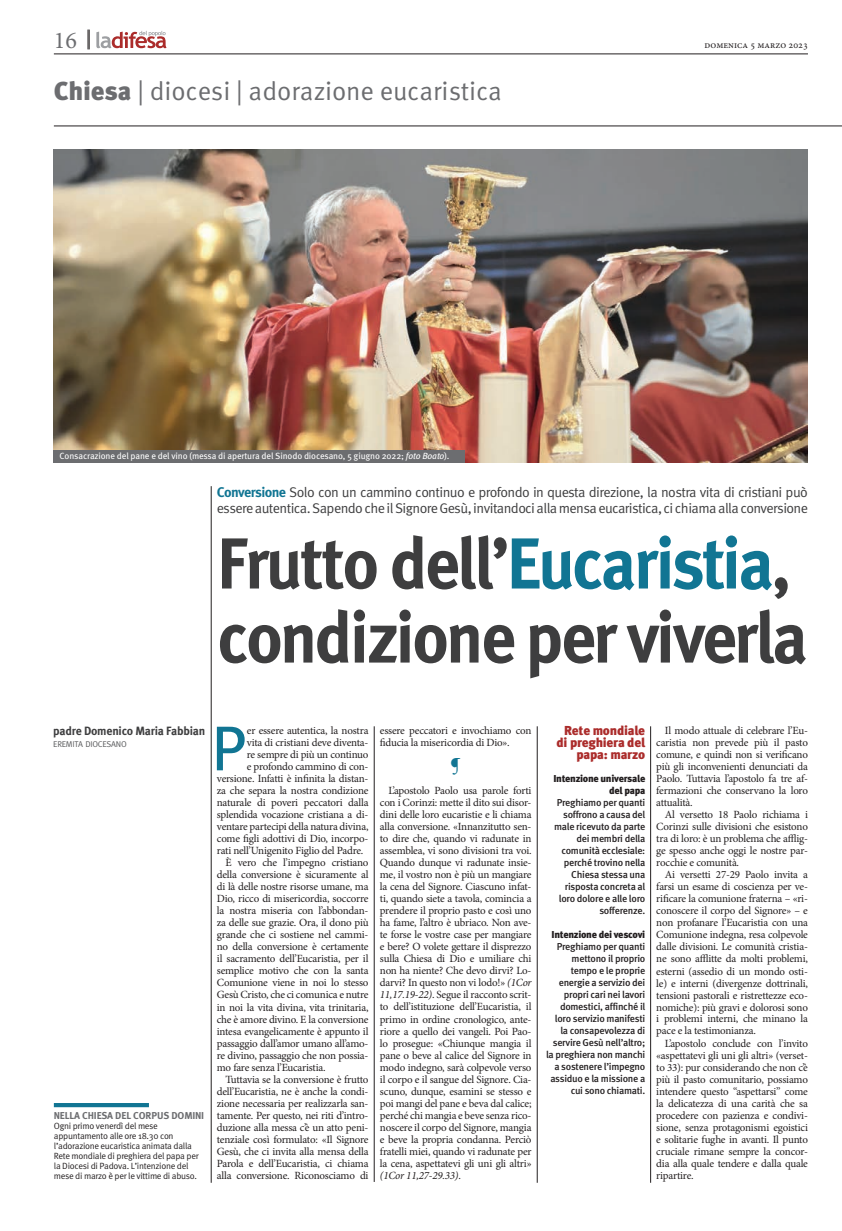
<style>
.page{position:relative;width:842px;height:1231px;background:#fff}
.page>*{position:absolute;margin:0;border:0;box-sizing:border-box;transform-origin:0 0}
.TITOLO_72_pt_bold{font:700 72px "FF Meta Pro";letter-spacing:-.045em;color:#3e3e3f;scale:.95 1}
.CAPOLETTERA_4{font:63.2px "FF Meta Pro";color:#117593}
.Sezioni_Settimanale{font:26px "FF Meta Pro";color:#6c6d70}
.t1{font:24px "Minion Pro";color:#6c6d70}
.Glifi_-_Articolo{font:22px "Minion Pro";color:#117593}
.OCCHIELLO_14_pt_-_Ar{font:14px/16px "FF Meta Pro";letter-spacing:-.04em;color:#3e3e3f}
.ABSTRACT_-_Titolo{font:900 13px/12px "FF Meta Pro";letter-spacing:-.02em;color:#ab2c2b;text-align:right}
.Firma_-_Nome{font:700 12px "FF Meta Pro";letter-spacing:-.02em;color:#3e3e3f}
.Body_-_Articolo{font:11px/12px "Minion Pro";letter-spacing:-.02em;color:#231f20;text-align:justify}
.CAPOLETTERA_4-2{font:11px "Minion Pro";letter-spacing:-.02em;color:#231f20}
.ABSTRACT_-_Body{font:500 10px/12px "FF Meta Pro";letter-spacing:-.03em;color:#231f20;text-align:right}
.ABSTRACT_-_Body-2{font:900 10px/12px "FF Meta Pro";letter-spacing:-.03em;color:#231f20;text-align:right}
.DIDA_PACCHETTO_-_Tit{font:700 10px "FF Meta Pro";letter-spacing:-.01em;color:#6c6d70}
.t2{font:10px "Minion Pro";color:#231f20}
.DIDA_PACCHETTO__-_Bo{font:9px/10px "FF Meta Pro";letter-spacing:-.03em;color:#231f20}
.DIDA_1_RIGA_-_Normal{font:9px "FF Meta Pro";letter-spacing:-.015em;color:#fff}
.Firma_Qualifica{font:8.4px "FF Meta Pro";letter-spacing:-.03em;color:#57585a}
.s1{font-weight:900}
.s2{font-style:italic}
.s3{font-weight:700;color:#117593}
.s4{color:#117593}
</style>
<div class="page">
<hr style="left:54px;top:54px;width:754px;height:1px;background:#231f20">
<svg style="left:88px;top:30px;width:2px;height:19px"></svg>
<hr style="left:54px;top:126px;width:788px;height:1px;background:#231f20">
<svg style="left:96px;top:31px;width:71px;height:17px"></svg>
<img style="left:54px;top:150px;width:754px;height:312px">
<hr style="left:650px;top:726px;width:1px;height:456px;background:#231f20">
<hr style="left:537px;top:726px;width:1px;height:456px;background:#231f20">
<hr style="left:374px;top:726px;width:1px;height:455px;background:#231f20">
<hr style="left:211px;top:486px;width:1px;height:696px;background:#231f20">
<div style="left:54px;top:1102px;width:95px;height:5px;background:#117593"></div>
<div style="left:54px;top:450px;width:411px;height:12px;background:#6c6d70"></div>
<p class="t1" style="left:54px;top:24px;width:25px">16</p>
<p class="t2" style="left:704px;top:38px;width:105px">domenica 5 marzo 2023</p>
<p class="Sezioni_Settimanale" style="left:54px;top:71px;width:450px"><span class="s1">Chiesa</span> | diocesi | adorazione eucaristica</p>
<p class="DIDA_1_RIGA_-_Normal" style="left:60px;top:449px;width:391px">Consacrazione del pane e del vino (messa di apertura del Sinodo diocesano, 5 giugno 2022; <span class="s2">foto Boato</span>).</p>
<p class="OCCHIELLO_14_pt_-_Ar" style="left:217px;top:483px;width:593px"><span class="s3">Conversione</span> Solo con un cammino continuo e profondo in questa direzione, la nostra vita di cristiani può essere autentica. Sapendo che il Signore Gesù, invitandoci alla mensa eucaristica, ci chiama alla conversione</p>
<p class="TITOLO_72_pt_bold" style="left:217px;top:507px;width:606px">Frutto dell’<span class="s4">Eucaristia</span>,</p>
<p class="TITOLO_72_pt_bold" style="left:217px;top:581px;width:624px">condizione per viverla</p>
<p class="Firma_-_Nome" style="left:53px;top:721px;width:154px">padre Domenico Maria Fabbian</p>
<p class="Firma_Qualifica" style="left:53px;top:738px;width:75px">EREMITA DIOCESANO</p>
<p class="DIDA_PACCHETTO_-_Tit" style="left:54px;top:1107px;width:152px">NELLA CHIESA DEL CORPUS DOMINI</p>
<p class="DIDA_PACCHETTO__-_Bo" style="left:54px;top:1119px;width:146px">Ogni primo venerdì del mese appuntamento alle ore 18.30 con l’adorazione eucaristica animata dalla Rete mondiale di preghiera del papa per la Diocesi di Padova. L’intenzione del mese di marzo è per le vittime di abuso.</p>
<p class="CAPOLETTERA_4" style="left:211px;top:700px;width:37px">P</p>
<p class="CAPOLETTERA_4-2" style="left:247px;top:723px;width:123px">er essere autentica, la nostra</p>
<p class="CAPOLETTERA_4-2" style="left:247px;top:735px;width:123px">vita di cristiani deve diventa-</p>
<p class="CAPOLETTERA_4-2" style="left:247px;top:747px;width:123px">re sempre di più un continuo</p>
<p class="CAPOLETTERA_4-2" style="left:247px;top:759px;width:123px">e profondo cammino di con-</p>
<p class="CAPOLETTERA_4-2" style="left:217px;top:771px;width:153px">versione. Infatti è infinita la distan-</p>
<p class="CAPOLETTERA_4-2" style="left:217px;top:783px;width:153px">za che separa la nostra condizione</p>
<p class="CAPOLETTERA_4-2" style="left:217px;top:795px;width:153px">naturale di poveri peccatori dalla</p>
<p class="CAPOLETTERA_4-2" style="left:217px;top:807px;width:153px">splendida vocazione cristiana a di-</p>
<p class="CAPOLETTERA_4-2" style="left:217px;top:819px;width:153px">ventare partecipi della natura divina,</p>
<p class="CAPOLETTERA_4-2" style="left:217px;top:831px;width:153px">come figli adottivi di Dio, incorpo-</p>
<p class="CAPOLETTERA_4-2" style="left:217px;top:843px;width:148px">rati nell’Unigenito Figlio del Padre.</p>
<p class="Body_-_Articolo" style="left:217px;top:856px;width:153px;text-indent:9px">È vero che l’impegno cristiano della conversione è sicuramente al di là delle nostre risorse umane, ma Dio, ricco di misericordia, soccorre la nostra miseria con l’abbondan&shy;za delle sue grazie. Ora, il dono più grande che ci sostiene nel cammi&shy;no della conversione è certamente il sacramento dell’Eucaristia, per il semplice motivo che con la santa Comunione viene in noi lo stesso Gesù Cristo, che ci comunica e nutre in noi la vita divina, vita trinitaria, che è amore divino. E la conversione intesa evangelicamente è appunto il passaggio dall’amor umano all’amo&shy;re divino, passaggio che non possia&shy;mo fare senza l’Eucaristia.</p>
<p class="Body_-_Articolo" style="left:217px;top:1072px;width:153px;text-indent:9px">Tuttavia se la conversione è frutto dell’Eucaristia, ne è anche la condi&shy;zione necessaria per realizzarla san&shy;tamente. Per questo, nei riti d’intro&shy;duzione alla messa c’è un atto peni&shy;tenziale così formulato: «Il Signore Gesù, che ci invita alla mensa della Parola e dell’Eucaristia, ci chiama alla conversione. Riconosciamo di</p>
<p class="Body_-_Articolo" style="left:380px;top:724px;width:153px">essere peccatori e invochiamo con fiducia la misericordia di Dio».</p>
<p class="Glifi_-_Articolo" style="left:450px;top:748px;width:12px">¶</p>
<p class="Body_-_Articolo" style="left:380px;top:784px;width:153px;text-indent:9px">L’apostolo Paolo usa parole forti con i Corinzi: mette il dito sui disor&shy;dini delle loro eucaristie e li chiama alla conversione. «Innanzitutto sen&shy;to dire che, quando vi radunate in assemblea, vi sono divisioni tra voi.<br>Quando dunque vi radunate insie&shy;me, il vostro non è più un mangiare la cena del Signore. Ciascuno infat&shy;ti, quando siete a tavola, comincia a prendere il proprio pasto e così uno ha fame, l’altro è ubriaco. Non ave&shy;te forse le vostre case per mangiare e bere? O volete gettare il disprezzo sulla Chiesa di Dio e umiliare chi non ha niente? Che devo dirvi? Lo&shy;darvi? In questo non vi lodo!» <span class="s2">(1Cor 11,17.19-22)</span>. Segue il racconto scrit&shy;to dell’istituzione dell’Eucaristia, il primo in ordine cronologico, ante&shy;riore a quello dei vangeli. Poi Pao&shy;lo prosegue: «Chiunque mangia il pane o beve al calice del Signore in modo indegno, sarà colpevole verso il corpo e il sangue del Signore. Cia&shy;scuno, dunque, esamini se stesso e poi mangi del pane e beva dal calice; perché chi mangia e beve senza rico&shy;noscere il corpo del Signore, mangia e beve la propria condanna. Perciò fratelli miei, quando vi radunate per la cena, aspettatevi gli uni gli altri» <span class="s2">(1Cor 11,27-29.33)</span>.</p>
<p class="ABSTRACT_-_Titolo" style="left:564px;top:724px;width:82px">Rete mondiale</p>
<p class="ABSTRACT_-_Titolo" style="left:557px;top:736px;width:90px">di preghiera del papa: marzo</p>
<p class="ABSTRACT_-_Body-2" style="left:553px;top:771px;width:93px">Intenzione universale del papa</p>
<p class="ABSTRACT_-_Body" style="left:554px;top:795px;width:93px">Preghiamo per quanti soffrono a causa del male ricevuto da parte dei membri della comunità ecclesiale: perché trovino nella<br>Chiesa stessa una risposta concreta al loro dolore e alle loro sofferenze.</p>
<p class="ABSTRACT_-_Body-2" style="left:552px;top:927px;width:95px">Intenzione dei vescovi</p>
<p class="ABSTRACT_-_Body" style="left:546px;top:939px;width:101px">Preghiamo per quanti mettono il proprio tempo e le proprie energie a servizio dei propri cari nei lavori domestici, affinché il loro servizio manifesti la consapevolezza di servire Gesù nell’altro; la preghiera non manchi a sostenere l’impegno assiduo e la missione a cui sono chiamati.</p>
<p class="Body_-_Articolo" style="left:656px;top:724px;width:153px;text-indent:9px">Il modo attuale di celebrare l’Eu&shy;caristia non prevede più il pasto comune, e quindi non si verificano più gli inconvenienti denunciati da Paolo. Tuttavia l’apostolo fa tre af&shy;fermazioni che conservano la loro attualità.</p>
<p class="Body_-_Articolo" style="left:656px;top:808px;width:153px;text-indent:9px">Al versetto 18 Paolo richiama i Corinzi sulle divisioni che esistono tra di loro: è un problema che afflig&shy;ge spesso anche oggi le nostre par&shy;rocchie e comunità.</p>
<p class="Body_-_Articolo" style="left:656px;top:868px;width:153px;text-indent:9px">Ai versetti 27-29 Paolo invita a farsi un esame di coscienza per ve&shy;rificare la comunione fraterna – «ri&shy;conoscere il corpo del Signore» – e non profanare l’Eucaristia con una Comunione indegna, resa colpevole dalle divisioni. Le comunità cristia&shy;ne sono afflitte da molti problemi, esterni (assedio di un mondo osti&shy;le) e interni (divergenze dottrinali, tensioni pastorali e ristrettezze eco&shy;nomiche): più gravi e dolorosi sono i problemi interni, che minano la pace e la testimonianza.</p>
<p class="Body_-_Articolo" style="left:656px;top:1036px;width:153px;text-indent:9px">L’apostolo conclude con l’invito «aspettatevi gli uni gli altri» (verset&shy;to 33): pur considerando che non c’è più il pasto comunitario, possiamo intendere questo “aspettarsi” come la delicatezza di una carità che sa procedere con pazienza e condivi&shy;sione, senza protagonismi egoistici e solitarie fughe in avanti. Il punto cruciale rimane sempre la concor&shy;dia alla quale tendere e dalla quale ripartire.</p>
</div>
